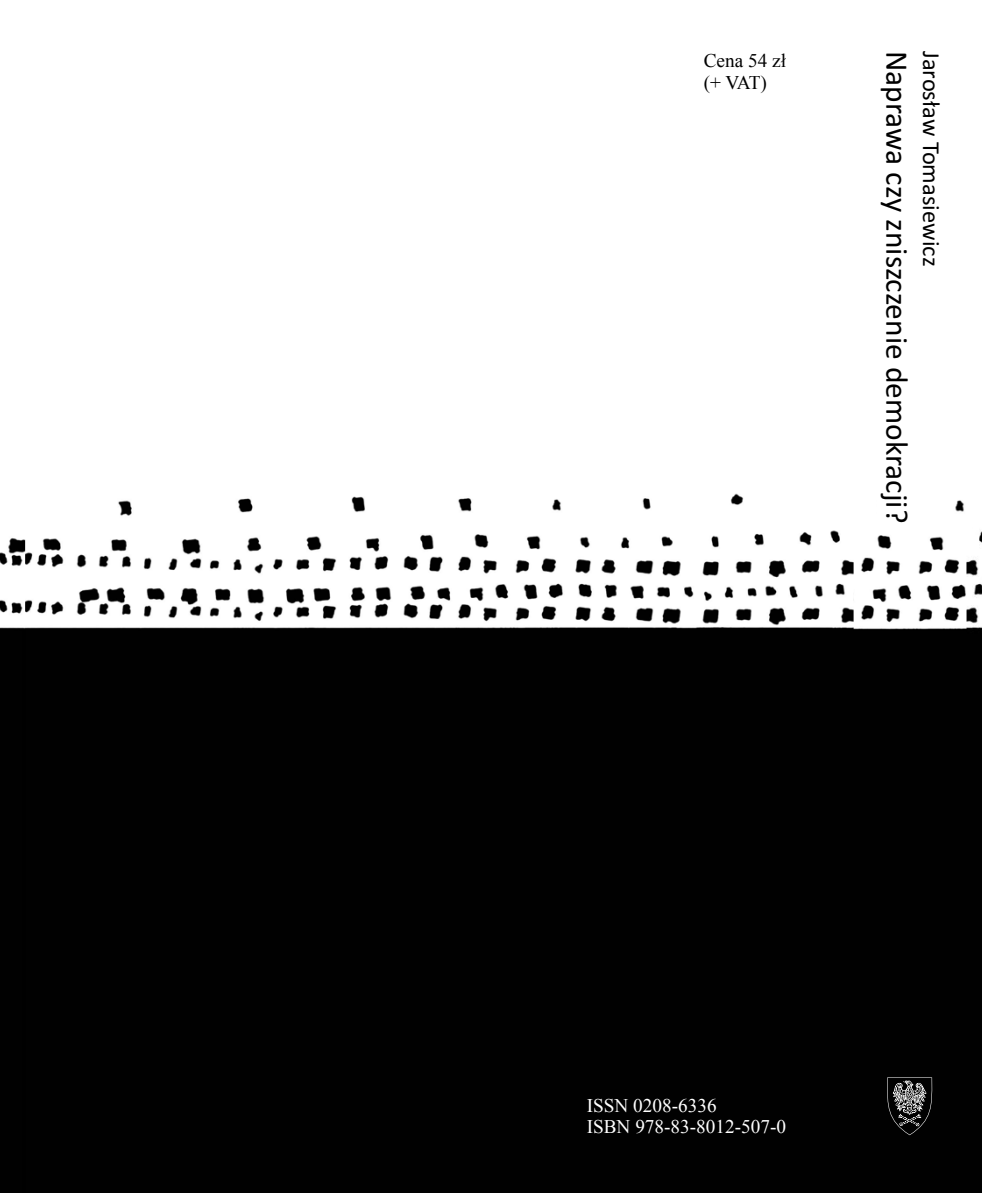
<style>
.page{position:relative;width:982px;height:1193px;background:#fff}
.page>*{position:absolute;margin:0;border:0;box-sizing:border-box;transform-origin:0 0}
.t1{font:31.5px "Calibri";color:#000}
.t2{font:24.5px "Calibri";color:#000}
.t3{font:19.25px/21.3px "Times New Roman";color:#fff}
.t4{font:19.25px/21.3px "Times New Roman";color:#000}
</style>
<div class="page">
<img style="left:854px;top:500px;width:112px;height:692px">
<img style="left:966px;top:531px;width:16px;height:661px">
<img style="left:25px;top:493px;width:829px;height:699px">
<svg style="left:887px;top:1077px;width:45px;height:57px;background:#393939"></svg>
<img style="left:0;top:538px;width:25px;height:654px">
<div style="left:857px;top:496px;width:19px;height:18px;background:#fff"></div>
<p class="t4" style="left:704px;top:50px;width:84px">Cena 54 zł (+ VAT)</p>
<h1 class="t1" style="left:910px;top:51px;width:473px;rotate:90deg">Naprawa czy zniszczenie demokracji?</h1>
<p class="t2" style="left:941px;top:51px;width:217px;rotate:90deg">Jaros³aw Tomasiewicz</p>
<p class="t3" style="left:587px;top:1094px;width:201px">ISSN 0208-6336<br>ISBN 978-83-8012-507-0</p>
</div>
